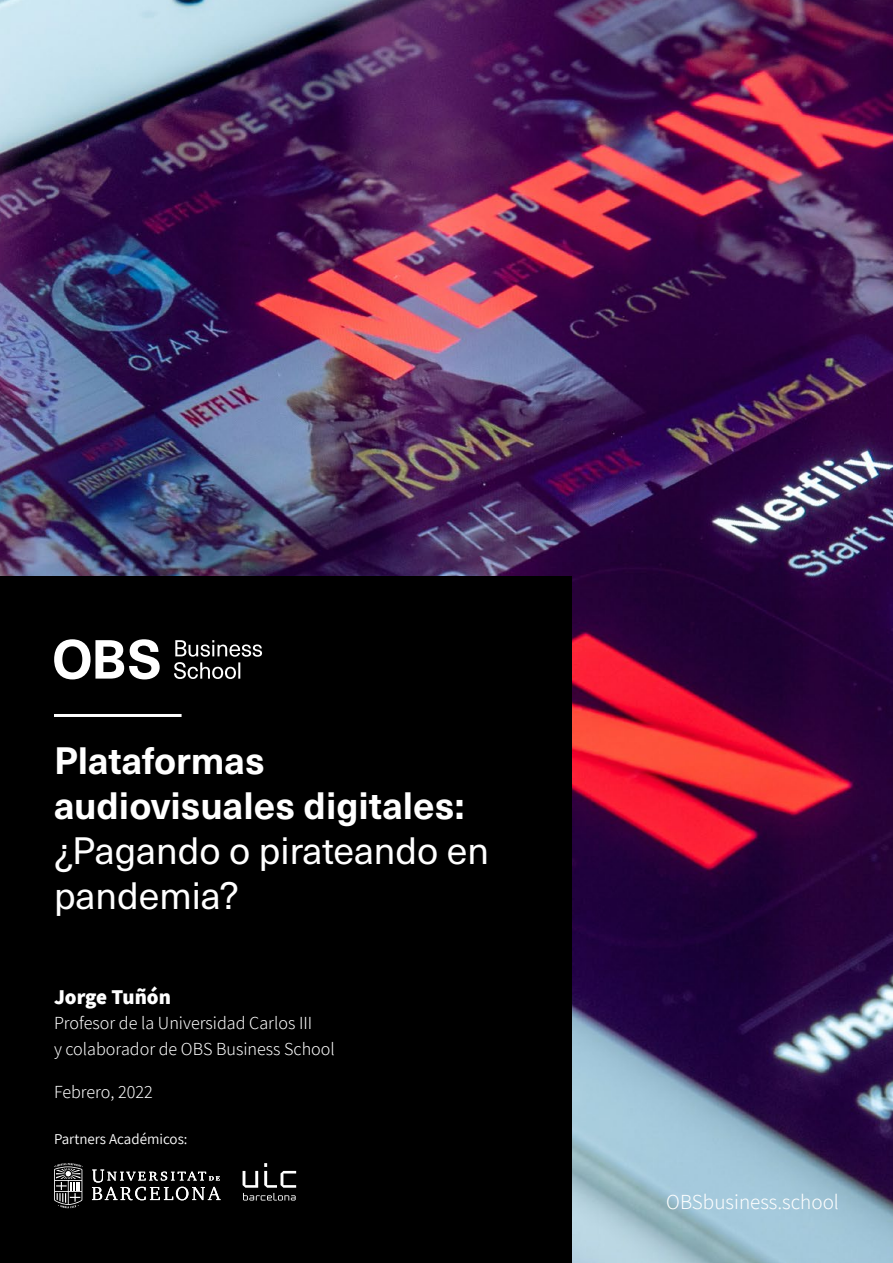
<style>
.page{position:relative;width:893px;height:1263px;background:#fff}
.page>*{position:absolute;margin:0;border:0;box-sizing:border-box;transform-origin:0 0}
.t1{font:700 37.5px/45px "Neue Haas Unica Pro";color:#fff}
.t2{font:37.5px/45px "Neue Haas Unica Pro";color:#fff}
.t3{font:300 21px "Assistant";color:#fff}
.t4{font:800 21px "Assistant";color:#fff}
.t5{font:300 18px/25.5px "Assistant";color:#fff}
.t6{font:15px "Assistant";color:#fff}
</style>
<div class="page">
<img style="left:0;top:0;width:893px;height:1263px">
<div style="left:0;top:577px;width:571px;height:686px;background:#000"></div>
<svg style="left:54px;top:1163px;width:29px;height:45px"></svg>
<svg style="left:92px;top:1169px;width:129px;height:31px"></svg>
<svg style="left:243px;top:1163px;width:53px;height:37px"></svg>
<svg style="left:54px;top:639px;width:208px;height:40px"></svg>
<hr style="left:54px;top:714px;width:128px;height:3px;background:#fff">
<h1 class="t1" style="left:54px;top:738px;width:412px">Plataformas audiovisuales digitales:</h1>
<h1 class="t2" style="left:54px;top:829px;width:437px">¿Pagando o pirateando en pandemia?</h1>
<p class="t4" style="left:54px;top:982px;width:118px">Jorge Tuñón</p>
<p class="t5" style="left:54px;top:1009px;width:282px">Profesor de la Universidad Carlos III<br>y colaborador de OBS Business School</p>
<p class="t5" style="left:54px;top:1078px;width:100px">Febrero, 2022</p>
<p class="t6" style="left:54px;top:1128px;width:135px">Partners Académicos:</p>
<p class="t3" style="left:666px;top:1187px;width:174px">OBSbusiness.school</p>
</div>
